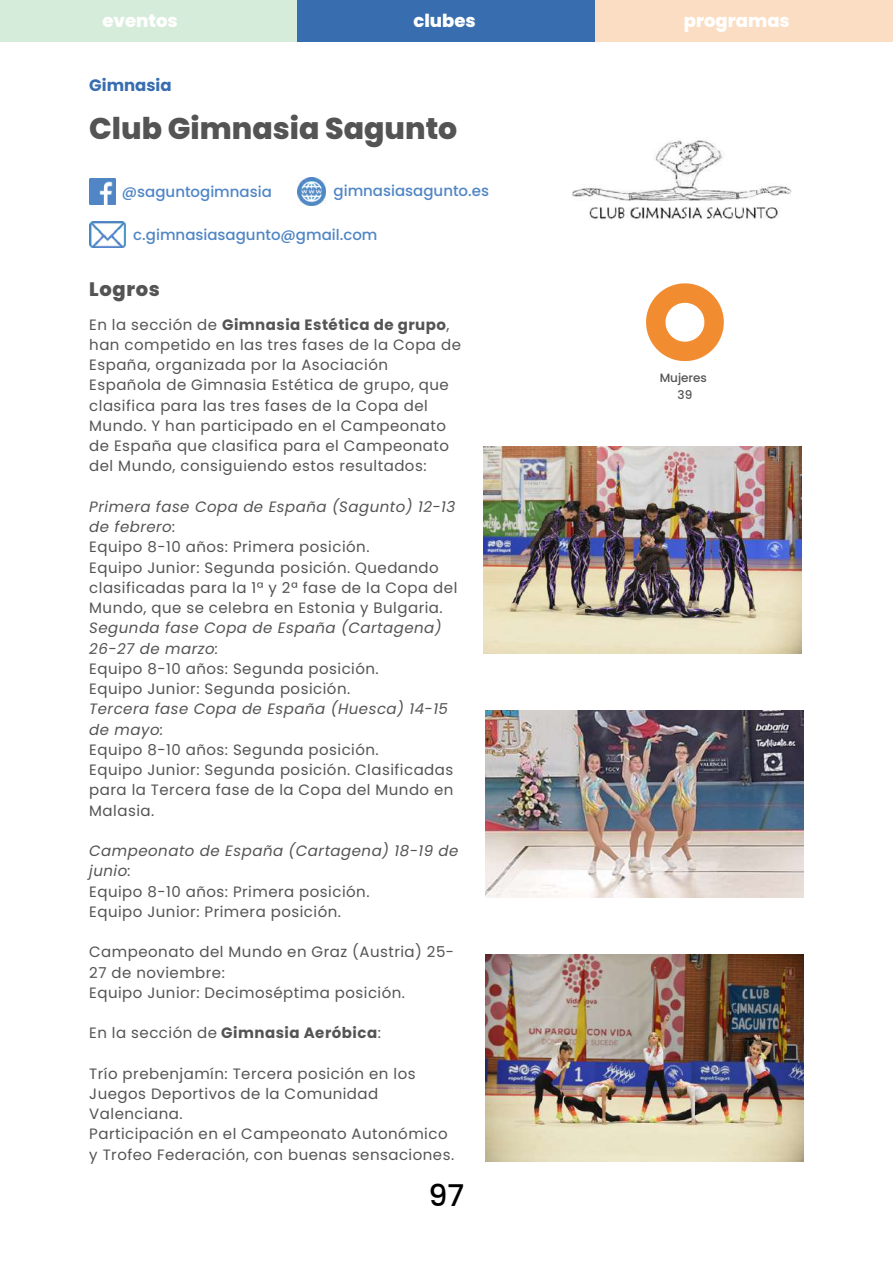
<style>
.page{position:relative;width:893px;height:1264px;background:#fff}
.page>*{position:absolute;margin:0;border:0;box-sizing:border-box;transform-origin:0 0}
.t1{font:800 30px "Poppins";color:#545454}
.t2{font:500 30px "Poppins";color:#000}
.t3{font:800 19.5px "Poppins";letter-spacing:.03em;color:#545454}
.t4{font:800 18px "Poppins";color:#fff}
.t5{font:700 16.5px "Poppins";color:#386eaf}
.t6{font:15px/20.2px "Poppins";letter-spacing:.03em;color:#545454}
.t7{font:italic 15px/20.2px "Poppins";letter-spacing:.03em;color:#545454}
.t8{font:500 15px "Poppins";color:#5086c5}
.t9{font:700 15px "Poppins";letter-spacing:.03em;color:#545454}
.t10{font:500 12px/16.6px "Poppins";color:#545454;text-align:center}
.s1{font-weight:700}
.s2{font-weight:400}
</style>
<div class="page">
<div style="left:0;top:0;width:297px;height:42px;background:#d6ecda"></div>
<div style="left:297px;top:0;width:297px;height:42px;background:#386eaf"></div>
<div style="left:595px;top:0;width:297px;height:42px;background:#faddc2"></div>
<img style="left:89px;top:178px;width:26px;height:26px">
<img style="left:297px;top:177px;width:29px;height:28px">
<img style="left:89px;top:221px;width:36px;height:26px">
<img style="left:572px;top:140px;width:220px;height:80px">
<svg style="left:646px;top:283px;width:77px;height:78px"></svg>
<img style="left:483px;top:446px;width:318px;height:207px">
<img style="left:485px;top:954px;width:318px;height:207px">
<img style="left:485px;top:710px;width:318px;height:188px">
<p class="t4" style="left:102px;top:8px;width:77px">eventos</p>
<p class="t4" style="left:413px;top:8px;width:64px">clubes</p>
<p class="t4" style="left:684px;top:8px;width:107px">programas</p>
<p class="t5" style="left:89px;top:74px;width:84px">Gimnasia</p>
<h1 class="t1" style="left:89px;top:108px;width:369px">Club Gimnasia Sagunto</h1>
<p class="t8" style="left:122px;top:182px;width:151px">@saguntogimnasia</p>
<p class="t8" style="left:333px;top:180px;width:157px">gimnasiasagunto.es</p>
<p class="t8" style="left:133px;top:225px;width:246px">c.gimnasiasagunto@gmail.com</p>
<h2 class="t3" style="left:89px;top:276px;width:72px">Logros</h2>
<p class="t6" style="left:89px;top:314px;width:373px">En la sección de <span class="s1">Gimnasia Estética de grupo</span>, han competido en las tres fases de la Copa de España, organizada por la Asociación Española de Gimnasia Estética de grupo, que clasifica para las tres fases de la Copa del Mundo. Y han participado en el Campeonato de España que clasifica para el Campeonato del Mundo, consiguiendo estos resultados:</p>
<p class="t7" style="left:89px;top:496px;width:367px">Primera fase Copa de España (Sagunto) 12-13 de febrero:</p>
<p class="t6" style="left:89px;top:537px;width:369px">Equipo 8-10 años: Primera posición.<br>Equipo Junior: Segunda posición. Quedando clasificadas para la 1ª y 2ª fase de la Copa del Mundo, que se celebra en Estonia y Bulgaria.</p>
<p class="t7" style="left:89px;top:618px;width:354px">Segunda fase Copa de España (Cartagena)<br>26-27 de marzo:</p>
<p class="t6" style="left:89px;top:658px;width:291px">Equipo 8-10 años: Segunda posición.<br>Equipo Junior: Segunda posición.</p>
<p class="t7" style="left:89px;top:699px;width:360px">Tercera fase Copa de España (Huesca) 14-15 de mayo:</p>
<p class="t6" style="left:89px;top:739px;width:366px">Equipo 8-10 años: Segunda posición.<br>Equipo Junior: Segunda posición. Clasificadas para la Tercera fase de la Copa del Mundo en Malasia.</p>
<p class="t7" style="left:89px;top:840px;width:371px">Campeonato de España (Cartagena) 18-19 de junio:</p>
<p class="t6" style="left:89px;top:881px;width:282px">Equipo 8-10 años: Primera posición.<br>Equipo Junior: Primera posición.</p>
<p class="t6" style="left:89px;top:941px;width:366px">Campeonato del Mundo en Graz (Austria) 25-<br>27 de noviembre:<br>Equipo Junior: Decimoséptima posición.</p>
<p class="t9" style="left:89px;top:1022px;width:293px"><span class="s2">En la sección de</span> Gimnasia Aeróbica<span class="s2">:</span></p>
<p class="t6" style="left:89px;top:1063px;width:366px">Trío prebenjamín: Tercera posición en los Juegos Deportivos de la Comunidad Valenciana.<br>Participación en el Campeonato Autonómico y Trofeo Federación, con buenas sensaciones.</p>
<h1 class="t2" style="left:428px;top:1174px;width:37px">97</h1>
<p class="t10" style="left:659px;top:369px;width:49px">Mujeres<br>39</p>
</div>
